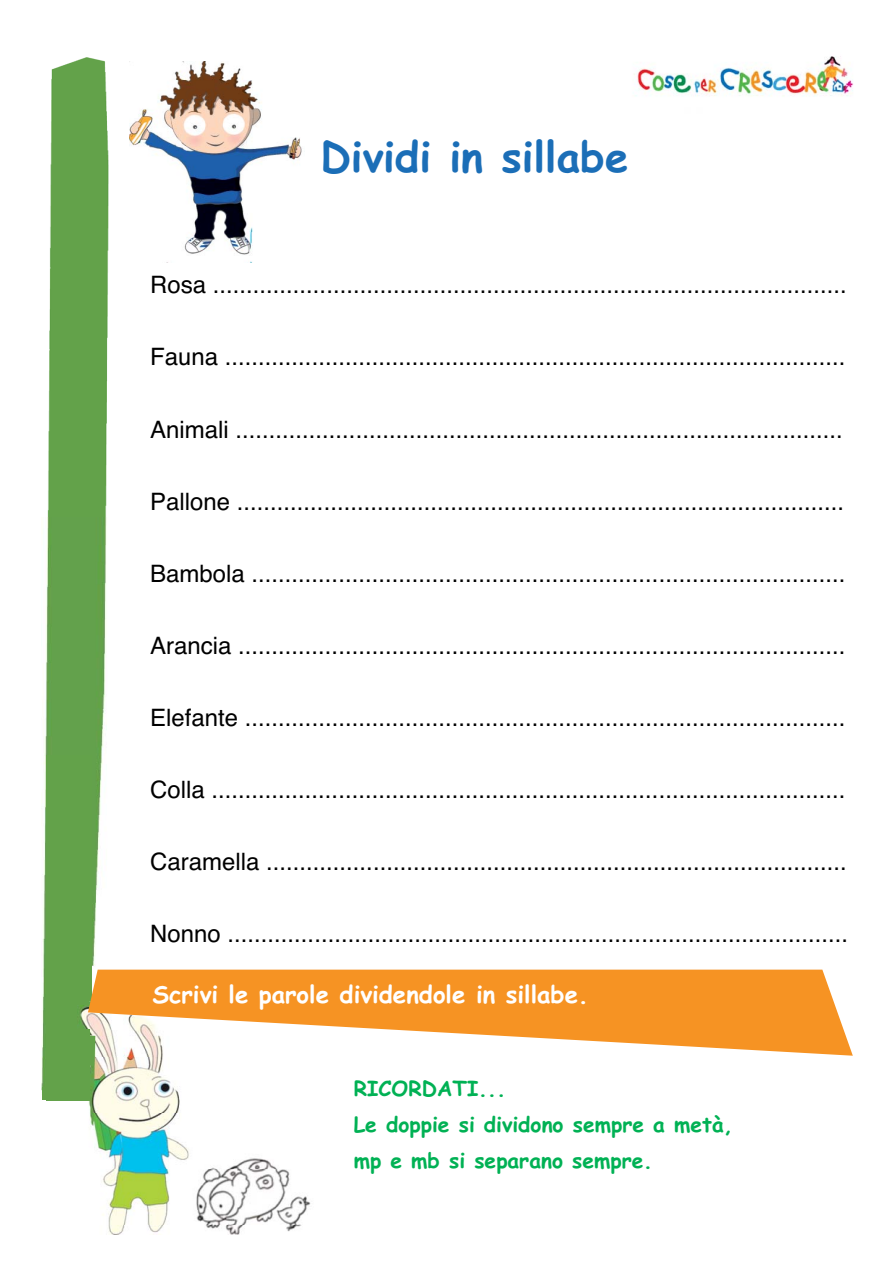
<style>
.page{position:relative;width:893px;height:1263px;background:#fff}
.page>*{position:absolute;margin:0;border:0;box-sizing:border-box;transform-origin:0 0}
.t1{font:700 42px "Comic Sans MS";color:#1b6eb7}
.t2{font:24px "Helvetica";color:#000}
.t3{font:700 24px "Comic Sans MS";color:#fff}
.t4{font:700 21px/36px "Comic Sans MS";color:#00b154}
</style>
<div class="page">
<img style="left:41px;top:57px;width:68px;height:1037px">
<div style="left:46px;top:755px;width:46px;height:346px;background:#63a24a"></div>
<div style="left:43px;top:1087px;width:15px;height:12px;background:#63a24a"></div>
<img style="left:634px;top:56px;width:220px;height:40px">
<img style="left:79px;top:1005px;width:232px;height:229px">
<div style="left:70px;top:1029px;width:20px;height:71px;background:#63a24a"></div>
<svg style="left:90px;top:1055px;width:5px;height:11px"></svg>
<svg style="left:88px;top:969px;width:765px;height:86px;fill:#f69323"></svg>
<img style="left:130px;top:62px;width:172px;height:200px">
<h1 class="t1" style="left:321px;top:133px;width:309px">Dividi in sillabe</h1>
<p class="t2" style="left:150px;top:276px;width:698px">Rosa ...............................................................................................</p>
<p class="t2" style="left:150px;top:348px;width:697px">Fauna .............................................................................................</p>
<p class="t2" style="left:150px;top:420px;width:694px">Animali ...........................................................................................</p>
<p class="t2" style="left:150px;top:492px;width:695px">Pallone ...........................................................................................</p>
<p class="t2" style="left:150px;top:564px;width:697px">Bambola .........................................................................................</p>
<p class="t2" style="left:150px;top:636px;width:697px">Arancia ...........................................................................................</p>
<p class="t2" style="left:150px;top:708px;width:697px">Elefante ..........................................................................................</p>
<p class="t2" style="left:150px;top:780px;width:697px">Colla ...............................................................................................</p>
<p class="t2" style="left:150px;top:852px;width:698px">Caramella .......................................................................................</p>
<p class="t2" style="left:150px;top:924px;width:699px">Nonno .............................................................................................</p>
<p class="t3" style="left:152px;top:981px;width:438px">Scrivi le parole dividendole in sillabe.</p>
<p class="t4" style="left:354px;top:1070px;width:381px">RICORDATI...<br>Le doppie si dividono sempre a metà, mp e mb si separano sempre.</p>
</div>
